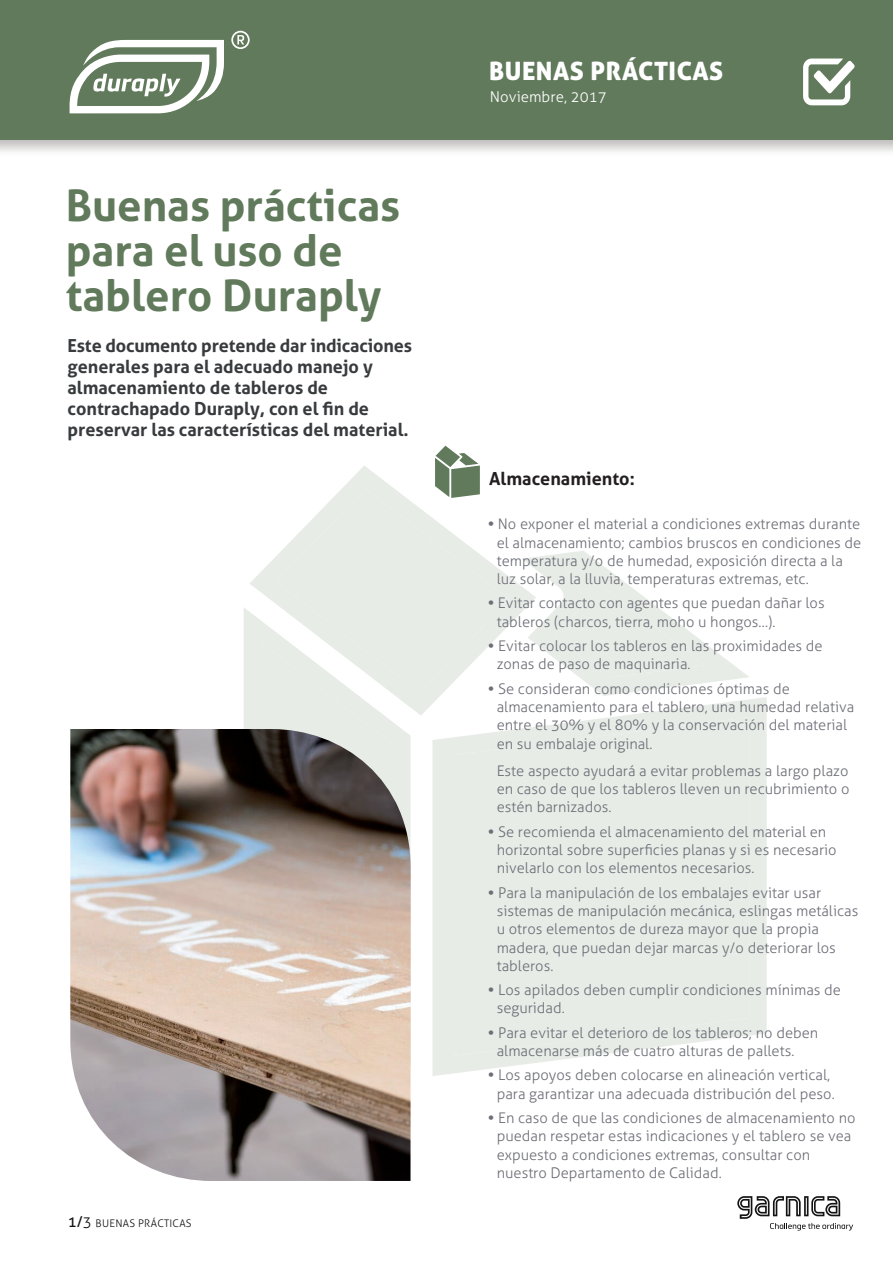
<style>
.page{position:relative;width:893px;height:1263px;background:#fff}
.page>*{position:absolute;margin:0;border:0;box-sizing:border-box;transform-origin:0 0}
.t1{font:700 43.5px/45px "Aller";color:#617a5b}
.t2{font:25.35px "Aller Display";letter-spacing:.02em;color:#fff}
.t3{font:700 18px/21px "Aller";color:#383b3d}
.t4{font:700 18px "Aller";color:#231f20}
.t5{font:300 15px "Aller";color:#fff}
.t6{font:300 14.7px/18.3px "Aller";color:#6d6e77}
.t7{font:300 10.5px "Aller";letter-spacing:.025em;color:#121312}
.s1{font-weight:400;font-size:15px}
.s2{font-size:15px}
.s3{font-size:17.4px}
.s4{font-weight:700}
</style>
<div class="page">
<svg style="left:244px;top:466px;width:523px;height:610px;fill:#e7ece7"></svg>
<img style="left:70px;top:729px;width:341px;height:452px">
<div style="left:0;top:0;width:893px;height:141px;background:#617a5b"></div>
<svg style="left:737px;top:1196px;width:116px;height:34px"></svg>
<svg style="left:231px;top:31px;width:19px;height:18px"></svg>
<svg style="left:70px;top:40px;width:154px;height:73px"></svg>
<svg style="left:803px;top:59px;width:52px;height:46px"></svg>
<svg style="left:434px;top:445px;width:47px;height:54px"></svg>
<h1 class="t1" style="left:66px;top:182px;width:336px">Buenas prácticas para el uso de tablero Duraply</h1>
<p class="t3" style="left:68px;top:335px;width:346px">Este documento pretende dar indicaciones generales para el adecuado manejo y almacenamiento de tableros de contrachapado Duraply, con el fin de preservar las características del material.</p>
<p class="t7" style="left:68px;top:1217px;width:125px"><span class="s1">1/</span><span class="s2">3</span> BUENAS PRÁCTICAS</p>
<h2 class="t2" style="left:489px;top:55px;width:236px">BUENAS PRÁCTICAS</h2>
<p class="t5" style="left:490px;top:88px;width:118px">Noviembre, 2017</p>
<p class="t4" style="left:489px;top:467px;width:147px">Almacenamiento<span class="s3">:</span></p>
<p class="t6" style="left:497px;top:515px;width:366px;text-indent:-9px"><span class="s4">•</span> No exponer el material a condiciones extremas durante el almacenamiento; cambios bruscos en condiciones de temperatura y/o de humedad, exposición directa a la luz solar, a la lluvia, temperaturas extremas, etc.</p>
<p class="t6" style="left:497px;top:594px;width:329px;text-indent:-9px"><span class="s4">•</span> Evitar contacto con agentes que puedan dañar los tableros (charcos, tierra, moho u hongos…).</p>
<p class="t6" style="left:497px;top:637px;width:327px;text-indent:-9px"><span class="s4">•</span> Evitar colocar los tableros en las proximidades de zonas de paso de maquinaria.</p>
<p class="t6" style="left:497px;top:679px;width:359px;text-indent:-9px"><span class="s4">•</span> Se consideran como condiciones óptimas de almacenamiento para el tablero, una humedad relativa entre el 30% y el 80% y la conservación del material en su embalaje original.</p>
<p class="t6" style="left:497px;top:761px;width:354px;text-align:justify">Este aspecto ayudará a evitar problemas a largo plazo en caso de que los tableros lleven un recubrimiento o estén barnizados.</p>
<p class="t6" style="left:497px;top:822px;width:341px;text-indent:-9px"><span class="s4">•</span> Se recomienda el almacenamiento del material en horizontal sobre superficies planas y si es necesario nivelarlo con los elementos necesarios.</p>
<p class="t6" style="left:497px;top:883px;width:363px;text-indent:-9px"><span class="s4">•</span> Para la manipulación de los embalajes evitar usar sistemas de manipulación mecánica, eslingas metálicas u otros elementos de dureza mayor que la propia madera, que puedan dejar marcas y/o deteriorar los tableros.</p>
<p class="t6" style="left:497px;top:981px;width:346px;text-indent:-9px"><span class="s4">•</span> Los apilados deben cumplir condiciones mínimas de seguridad.</p>
<p class="t6" style="left:497px;top:1023px;width:323px;text-indent:-9px"><span class="s4">•</span> Para evitar el deterioro de los tableros; no deben almacenarse más de cuatro alturas de pallets.</p>
<p class="t6" style="left:488px;top:1066px;width:348px;text-align:center"><span class="s4">•</span> Los apoyos deben colocarse en alineación vertical, para garantizar una adecuada distribución del peso.</p>
<p class="t6" style="left:497px;top:1109px;width:360px;text-indent:-9px"><span class="s4">•</span> En caso de que las condiciones de almacenamiento no puedan respetar estas indicaciones y el tablero se vea expuesto a condiciones extremas, consultar con nuestro Departamento de Calidad.</p>
</div>
